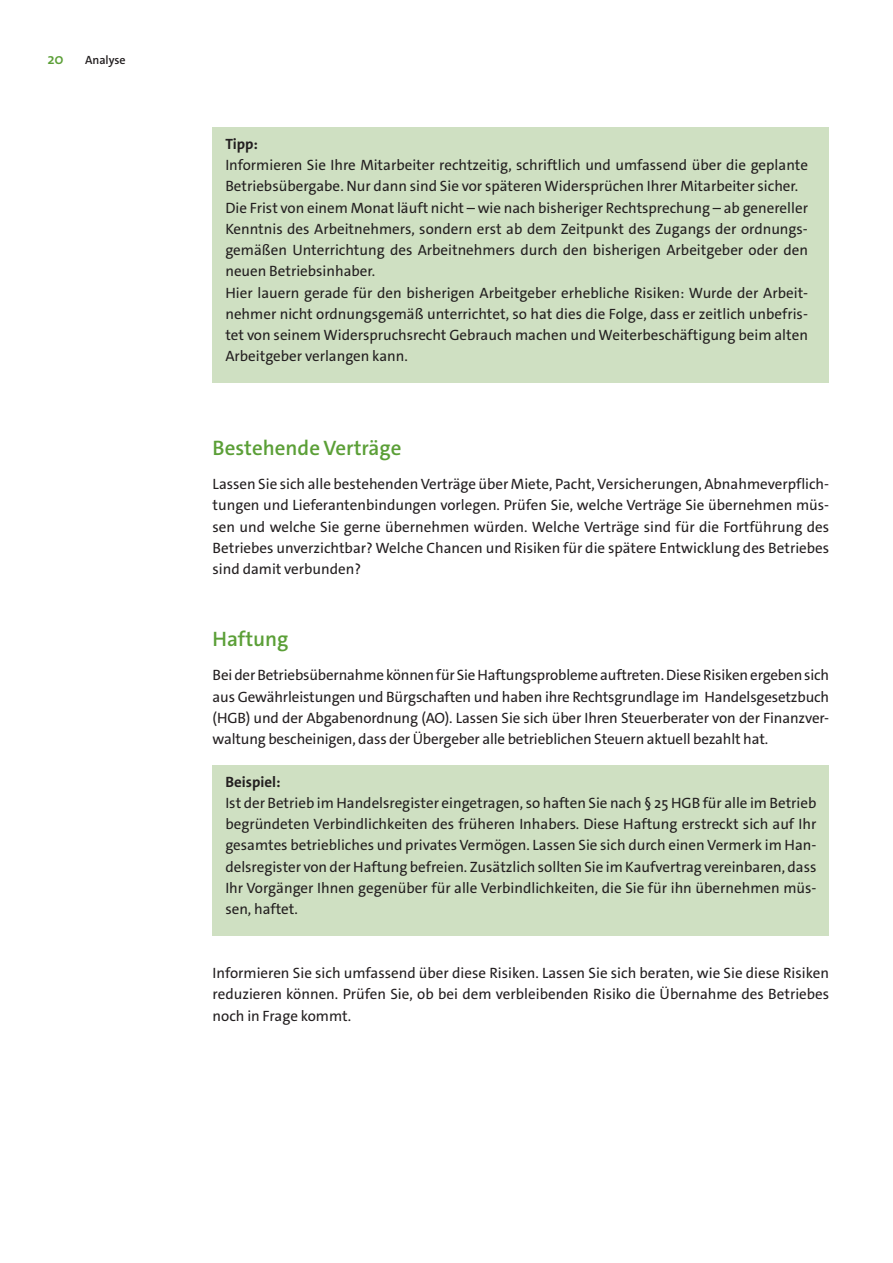
<style>
.page{position:relative;width:893px;height:1263px;background:#fff}
.page>*{position:absolute;margin:0;border:0;box-sizing:border-box;transform-origin:0 0}
.t1{font:600 21px "The Sans C4 s";color:#5b9f37}
.t2{font:15px/21.3px "The Sans C4 s";color:#231f20;text-align:justify}
.t3{font:700 15px "The Sans C4 s";color:#231f20}
.t4{font:600 15px "The Sans C4 s";color:#5b9f37}
.t5{font:600 12px "The Sans C4 s";color:#231f20}
</style>
<div class="page">
<div style="left:213px;top:765px;width:616px;height:170px;background:#cfe0c2"></div>
<div style="left:213px;top:128px;width:616px;height:255px;background:#cfe0c2"></div>
<p class="t4" style="left:47px;top:49px;width:18px">20</p>
<p class="t5" style="left:85px;top:52px;width:42px">Analyse</p>
<p class="t3" style="left:225px;top:134px;width:34px">Tipp:</p>
<p class="t2" style="left:225px;top:154px;width:584px;text-align:left">Informieren Sie Ihre Mitarbeiter rechtzeitig, schriftlich und umfassend über die geplante Betriebsübergabe. Nur dann sind Sie vor späteren Widersprüchen Ihrer Mitarbeiter sicher.<br>Die Frist von einem Monat läuft nicht – wie nach bisheriger Rechtsprechung – ab genereller Kenntnis des Arbeitnehmers, sondern erst ab dem Zeitpunkt des Zugangs der ordnungs&shy;gemäßen Unterrichtung des Arbeitnehmers durch den bisherigen Arbeitgeber oder den neuen Betriebsinhaber.<br>Hier lauern gerade für den bisherigen Arbeitgeber erhebliche Risiken: Wurde der Arbeit&shy;nehmer nicht ordnungsgemäß unterrichtet, so hat dies die Folge, dass er zeitlich unbefris&shy;tet von seinem Widerspruchsrecht Gebrauch machen und Weiterbeschäftigung beim alten Arbeitgeber verlangen kann.</p>
<h1 class="t1" style="left:213px;top:434px;width:190px">Bestehende Verträge</h1>
<p class="t2" style="left:213px;top:473px;width:618px">Lassen Sie sich alle bestehenden Verträge über Miete, Pacht, Versicherungen, Abnahmeverpflich&shy;tungen und Lieferantenbindungen vorlegen. Prüfen Sie, welche Verträge Sie übernehmen müs&shy;sen und welche Sie gerne übernehmen würden. Welche Verträge sind für die Fortführung des Betriebes unverzichtbar? Welche Chancen und Risiken für die spätere Entwicklung des Betriebes sind damit verbunden?</p>
<h1 class="t1" style="left:213px;top:625px;width:77px">Haftung</h1>
<p class="t2" style="left:213px;top:665px;width:618px">Bei der Betriebsübernahme können für Sie Haftungsprobleme auftreten. Diese Risiken ergeben sich aus Gewährleistungen und Bürgschaften und haben ihre Rechtsgrundlage im Handelsgesetzbuch (HGB) und der Abgabenordnung (AO). Lassen Sie sich über Ihren Steuerberater von der Finanzver&shy;waltung bescheinigen, dass der Übergeber alle betrieblichen Steuern aktuell bezahlt hat.</p>
<p class="t3" style="left:225px;top:772px;width:57px">Beispiel:</p>
<p class="t2" style="left:225px;top:792px;width:593px">Ist der Betrieb im Handelsregister eingetragen, so haften Sie nach § 25 HGB für alle im Betrieb begründeten Verbindlichkeiten des früheren Inhabers. Diese Haftung erstreckt sich auf Ihr gesamtes betriebliches und privates Vermögen. Lassen Sie sich durch einen Vermerk im Han&shy;delsregister von der Haftung befreien. Zusätzlich sollten Sie im Kaufvertrag vereinbaren, dass Ihr Vorgänger Ihnen gegenüber für alle Verbindlichkeiten, die Sie für ihn übernehmen müs&shy;sen, haftet.</p>
<p class="t2" style="left:213px;top:962px;width:618px">Informieren Sie sich umfassend über diese Risiken. Lassen Sie sich beraten, wie Sie diese Risiken reduzieren können. Prüfen Sie, ob bei dem verbleibenden Risiko die Übernahme des Betriebes noch in Frage kommt.</p>
</div>
